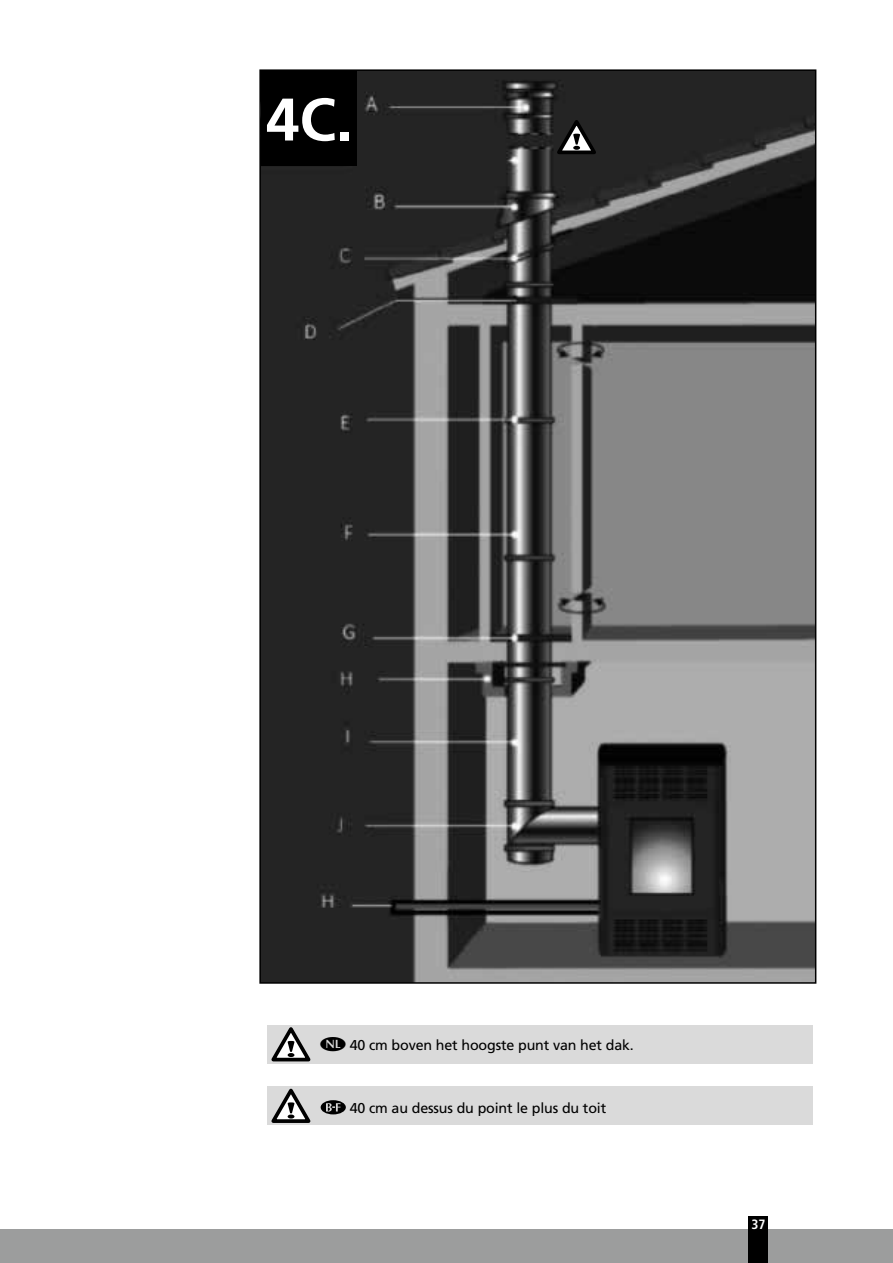
<style>
.page{position:relative;width:893px;height:1263px;background:#fff}
.page>*{position:absolute;margin:0;border:0;box-sizing:border-box;transform-origin:0 0}
.t1{font:700 60px "Frutiger LT Std";color:#fff}
.t2{font:14.25px "Frutiger LT Std";letter-spacing:-.01em;color:#000}
.t3{font:700 condensed 13.5px "Frutiger LT Std";color:#fff}
</style>
<div class="page">
<div style="left:0;top:1229px;width:893px;height:34px;background:#9c9d9d"></div>
<div style="left:748px;top:1216px;width:20px;height:47px;background:#000"></div>
<img style="left:262px;top:72px;width:551px;height:909px">
<div style="left:261px;top:70px;width:96px;height:96px;background:#000"></div>
<div style="left:268px;top:1025px;width:51px;height:39px;background:#dadada"></div>
<div style="left:268px;top:1086px;width:51px;height:39px;background:#dadada"></div>
<div style="left:319px;top:1025px;width:493px;height:39px;background:#dadada"></div>
<div style="left:319px;top:1086px;width:493px;height:39px;background:#dadada"></div>
<svg style="left:321px;top:1100px;width:25px;height:14px"></svg>
<svg style="left:271px;top:1027px;width:39px;height:34px"></svg>
<svg style="left:271px;top:1089px;width:39px;height:34px"></svg>
<svg style="left:557px;top:120px;width:39px;height:34px"></svg>
<h1 class="t1" style="left:266px;top:84px;width:88px">4C.</h1>
<p class="t2" style="left:350px;top:1037px;width:286px">40 cm boven het hoogste punt van het dak.</p>
<p class="t2" style="left:350px;top:1099px;width:258px">40 cm au dessus du point le plus du toit</p>
<p class="t3" style="left:751px;top:1216px;width:16px">37</p>
</div>
